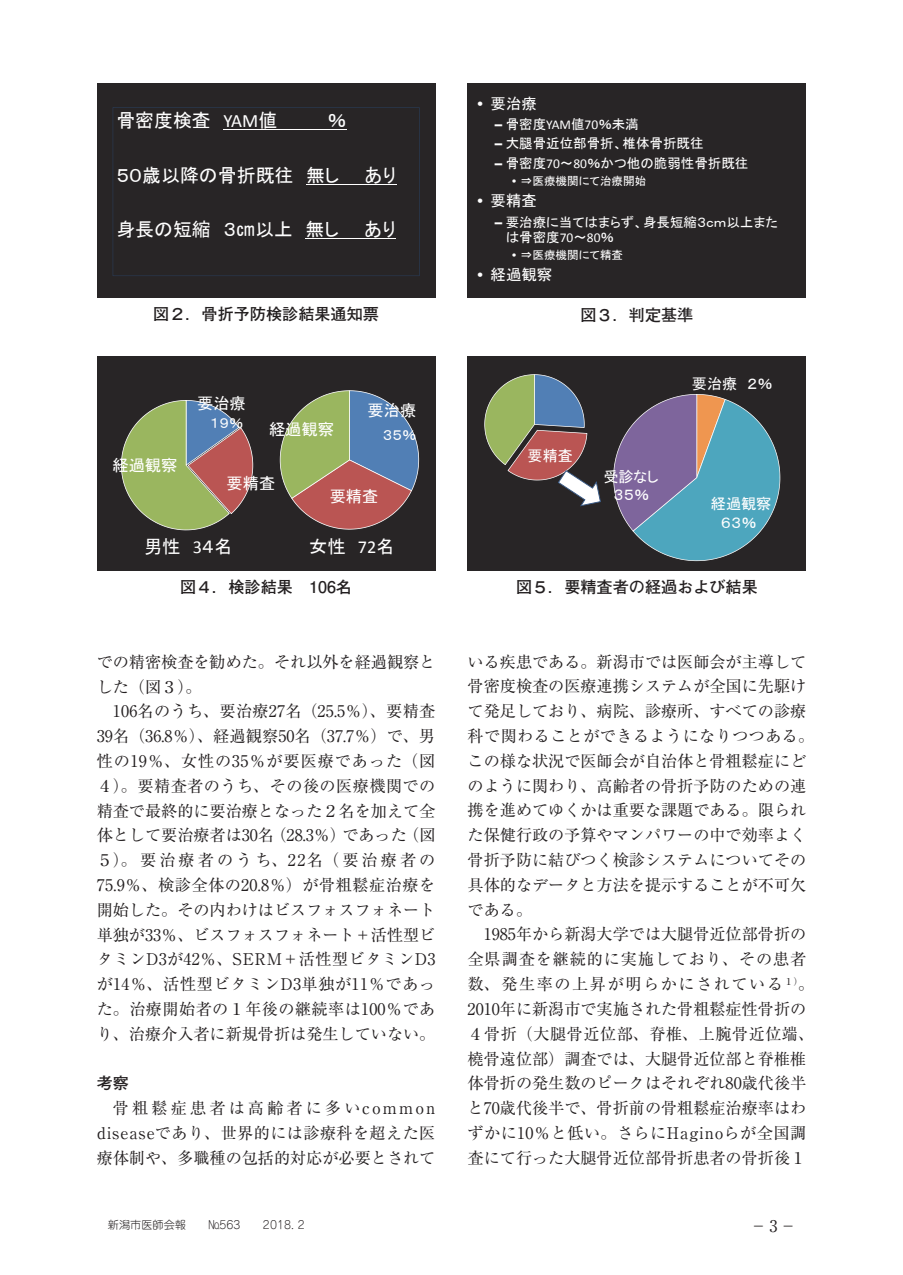
<style>
.page{position:relative;width:903px;height:1275px;background:#fff}
.page>*{position:absolute;margin:0;border:0;box-sizing:border-box;transform-origin:0 0}
.t1{font:18.9px "MS P Gothic";color:#fff}
.t2{font:18.2px "MS P Gothic";color:#fff}
.t3{font:16.28px "MS P Gothic";color:#fff}
.t4{font:16.1px/24.8px "Ryumin Pr 6";color:#231f20}
.t5{font:700 16.1px "Futo Go B101 Pr 6";color:#231f20}
.t6{font:15.4px "MS P Gothic";color:#fff}
.t7{font:15.05px/18.2px "MS P Gothic";color:#fff;text-align:center}
.t8{font:14.17px "MS P Gothic";color:#fff}
.t9{font:13.47px/15.2px "MS P Gothic";color:#fff}
.t10{font:11.55px "MS P Gothic";color:#fff}
.t11{font:300 11.2px "Jun 101 Pro";color:#231f20}
.s1{font-family:"Calibri"}
.s2{font-family:"Arial";font-weight:700}
.s3{font-family:"MS Gothic"}
</style>
<div class="page">
<div style="left:97px;top:83px;width:338px;height:215px;background:#282526"></div>
<svg style="left:113px;top:107px;width:306px;height:169px"></svg>
<hr style="left:223px;top:129px;width:123px;height:1px;background:#fff">
<hr style="left:306px;top:184px;width:90px;height:1px;background:#fff">
<hr style="left:306px;top:238px;width:90px;height:1px;background:#fff">
<div style="left:468px;top:83px;width:338px;height:215px;background:#282526"></div>
<div style="left:97px;top:356px;width:338px;height:214px;background:#282526"></div>
<svg style="left:121px;top:400px;width:133px;height:131px"></svg>
<svg style="left:279px;top:390px;width:140px;height:140px"></svg>
<div style="left:468px;top:356px;width:338px;height:214px;background:#282526"></div>
<svg style="left:484px;top:374px;width:297px;height:188px"></svg>
<p class="t1" style="left:116px;top:111px;width:162px">骨密度検査 <span class="s1">YAM</span>値</p>
<p class="t1" style="left:328px;top:111px;width:20px">％</p>
<p class="t1" style="left:116px;top:165px;width:225px">５０歳以降の骨折既往 無し</p>
<p class="t1" style="left:364px;top:165px;width:33px">あり</p>
<p class="t1" style="left:116px;top:220px;width:224px">身長の短縮 ３㎝以上 無し</p>
<p class="t1" style="left:364px;top:220px;width:33px">あり</p>
<p class="t5" style="left:153px;top:301px;width:227px">図２．骨折予防検診結果通知票</p>
<p class="t3" style="left:112px;top:457px;width:66px">経過観察</p>
<p class="t3" style="left:197px;top:395px;width:50px">要治療</p>
<p class="t3" style="left:367px;top:402px;width:50px">要治療</p>
<p class="t8" style="left:210px;top:416px;width:35px">１９％</p>
<p class="t3" style="left:269px;top:421px;width:66px">経過観察</p>
<p class="t8" style="left:383px;top:427px;width:35px">３５％</p>
<p class="t3" style="left:227px;top:475px;width:50px">要精査</p>
<p class="t3" style="left:330px;top:488px;width:50px">要精査</p>
<p class="t2" style="left:144px;top:537px;width:90px">男性 <span class="s1">3</span>４名</p>
<p class="t2" style="left:309px;top:537px;width:87px">女性 <span class="s1">72</span>名</p>
<p class="t5" style="left:180px;top:574px;width:173px">図４．検診結果　106名</p>
<p class="t4" style="left:97px;top:648px;width:340px">での精密検査を勧めた。それ以外を経過観察とした（図３）。</p>
<p class="t4" style="left:97px;top:698px;width:340px;text-align:justify;text-indent:16px">106名のうち、要治療27名（25.5％）、要精査39名（36.8％）、経過観察50名（37.7％）で、男性の19％、女性の35％が要医療であった（図４）。要精査者のうち、その後の医療機関での精査で最終的に要治療となった２名を加えて全体として要治療者は30名（28.3％）であった（図５）。要治療者のうち、22名（要治療者の75.9％、検診全体の20.8％）が骨粗鬆症治療を開始した。その内わけはビスフォスフォネート単独が33％、ビスフォスフォネート＋活性型ビタミンD3が42％、SERM＋活性型ビタミンD3が14％、活性型ビタミンD3単独が11％であった。治療開始者の１年後の継続率は100％であり、治療介入者に新規骨折は発生していない。</p>
<p class="t5" style="left:97px;top:1070px;width:34px">考察</p>
<p class="t4" style="left:97px;top:1095px;width:340px;text-align:justify;text-indent:16px">骨粗鬆症患者は高齢者に多いcommon diseaseであり、世界的には診療科を超えた医療体制や、多職種の包括的対応が必要とされて</p>
<p class="t11" style="left:108px;top:1216px;width:198px">新潟市医師会報　　№563　　2018. 2</p>
<p class="t6" style="left:478px;top:96px;width:61px"><span class="s2">•</span> 要治療</p>
<p class="t9" style="left:495px;top:116px;width:145px"><span class="s2">–</span> 骨密度<span class="s1">YAM</span>値<span class="s1">70</span>％未満</p>
<p class="t9" style="left:495px;top:136px;width:210px"><span class="s2">–</span> 大腿骨近位部骨折、椎体骨折既往</p>
<p class="t9" style="left:495px;top:155px;width:255px"><span class="s2">–</span> 骨密度<span class="s1">70</span>～<span class="s1">80</span>％かつ他の脆弱性骨折既往</p>
<p class="t10" style="left:512px;top:175px;width:135px"><span class="s2">•</span> <span class="s3">⇒</span>医療機関にて治療開始</p>
<p class="t6" style="left:478px;top:193px;width:61px"><span class="s2">•</span> 要精査</p>
<p class="t9" style="left:506px;top:214px;width:274px;text-indent:-11px"><span class="s2">–</span> 要治療に当てはまらず、身長短縮３ｃｍ以上または骨密度<span class="s1">70</span>～<span class="s1">80</span>％</p>
<p class="t10" style="left:512px;top:249px;width:112px"><span class="s2">•</span> <span class="s3">⇒</span>医療機関にて精査</p>
<p class="t6" style="left:478px;top:267px;width:76px"><span class="s2">•</span> 経過観察</p>
<p class="t5" style="left:580px;top:302px;width:114px">図３．判定基準</p>
<p class="t7" style="left:527px;top:446px;width:47px">要精査</p>
<p class="t7" style="left:603px;top:467px;width:57px">受診なし<br>３５％</p>
<p class="t7" style="left:692px;top:375px;width:82px">要治療 ２％</p>
<p class="t7" style="left:711px;top:495px;width:62px">経過観察<br>６３％</p>
<p class="t5" style="left:516px;top:574px;width:243px">図５．要精査者の経過および結果</p>
<p class="t4" style="left:468px;top:648px;width:348px">いる疾患である。新潟市では医師会が主導して骨密度検査の医療連携システムが全国に先駆けて発足しており、病院、診療所、すべての診療科で関わることができるようになりつつある。この様な状況で医師会が自治体と骨粗鬆症にどのように関わり、高齢者の骨折予防のための連携を進めてゆくかは重要な課題である。限られた保健行政の予算やマンパワーの中で効率よく骨折予防に結びつく検診システムについてその具体的なデータと方法を提示することが不可欠である。</p>
<p class="t4" style="left:468px;top:921px;width:348px;text-align:center">1985年から新潟大学では大腿骨近位部骨折の<br>全県調査を継続的に実施しており、その患者数、発生率の上昇が明らかにされている<sup>１）</sup>。<br>2010年に新潟市で実施された骨粗鬆症性骨折の<br>４骨折（大腿骨近位部、脊椎、上腕骨近位端、橈骨遠位部）調査では、大腿骨近位部と脊椎椎体骨折の発生数のピークはそれぞれ80歳代後半と70歳代後半で、骨折前の骨粗鬆症治療率はわずかに10％と低い。さらにHaginoらが全国調査にて行った大腿骨近位部骨折患者の骨折後１</p>
<p class="t4" style="left:751px;top:1213px;width:47px">−3−</p>
</div>
